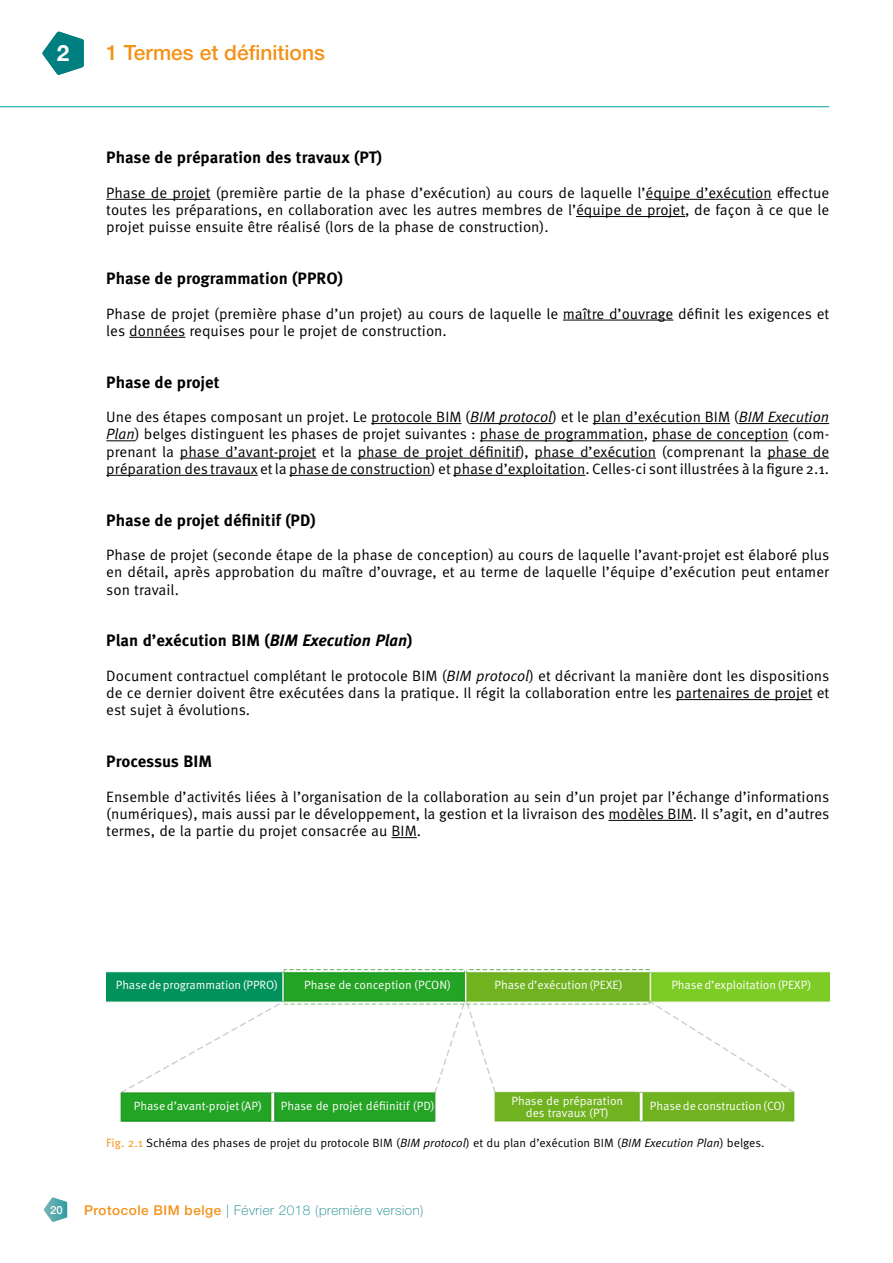
<style>
.page{position:relative;width:893px;height:1263px;background:#fff}
.page>*{position:absolute;margin:0;border:0;box-sizing:border-box;transform-origin:0 0}
.t1{font:700 22.5px "Helvetica Neue LT Std";color:#fff}
.t2{font:500 21px "Helvetica Neue LT Std";color:#f39219}
.Normal_text_def{font:700 16.5px "Meta Pro";color:#000}
.Normal_text{font:15px/17.2px "Meta Pro";color:#000;text-align:justify}
.t3{font:100 13.5px "Helvetica Neue LT Std";letter-spacing:.04em;color:#007f81}
.Picture_legend{font:12px/12px "Meta Pro";letter-spacing:-.005em;color:#fff;text-align:center}
.Picture_name{font:12px "Meta Pro";color:#000}
.t4{font:500 11.25px "Helvetica Neue LT Std";color:#fff}
.s1{font-style:italic}
.s2{color:#f39219}
.s3{font-weight:500;color:#f39219}
</style>
<div class="page">
<hr style="left:0;top:106px;width:829px;height:1px;background:#00a09a">
<svg style="left:44px;top:1197px;width:23px;height:25px"></svg>
<svg style="left:42px;top:31px;width:42px;height:44px"></svg>
<hr style="left:106px;top:199px;width:104px;height:1px;background:#000">
<hr style="left:645px;top:199px;width:127px;height:1px;background:#000">
<hr style="left:576px;top:216px;width:109px;height:1px;background:#000">
<hr style="left:563px;top:320px;width:110px;height:1px;background:#000">
<hr style="left:129px;top:337px;width:56px;height:1px;background:#000">
<hr style="left:371px;top:423px;width:90px;height:1px;background:#000">
<hr style="left:470px;top:423px;width:82px;height:1px;background:#000">
<hr style="left:593px;top:423px;width:137px;height:1px;background:#000">
<hr style="left:739px;top:423px;width:90px;height:1px;background:#000">
<svg style="left:106px;top:440px;width:29px;height:1px"></svg>
<hr style="left:480px;top:440px;width:164px;height:1px;background:#000">
<hr style="left:652px;top:440px;width:136px;height:1px;background:#000">
<hr style="left:180px;top:458px;width:136px;height:1px;background:#000">
<hr style="left:358px;top:458px;width:162px;height:1px;background:#000">
<hr style="left:535px;top:458px;width:121px;height:1px;background:#000">
<hr style="left:767px;top:458px;width:62px;height:1px;background:#000">
<hr style="left:106px;top:475px;width:152px;height:1px;background:#000">
<hr style="left:289px;top:475px;width:142px;height:1px;background:#000">
<hr style="left:453px;top:475px;width:132px;height:1px;background:#000">
<hr style="left:676px;top:699px;width:136px;height:1px;background:#000">
<hr style="left:608px;top:820px;width:85px;height:1px;background:#000">
<svg style="left:391px;top:837px;width:26px;height:1px"></svg>
<img style="left:106px;top:969px;width:723px;height:153px">
<h1 class="t1" style="left:57px;top:40px;width:14px">2</h1>
<h2 class="t2" style="left:106px;top:40px;width:220px">1 Termes et définitions</h2>
<p class="Normal_text_def" style="left:106px;top:147px;width:277px">Phase de préparation des travaux (PT)</p>
<p class="Normal_text" style="left:106px;top:184px;width:724px">Phase de projet (première partie de la phase d’exécution) au cours de laquelle l’équipe d’exécution effectue toutes les préparations, en collaboration avec les autres membres de l’équipe de projet, de façon à ce que le projet puisse ensuite être réalisé (lors de la phase de construction).</p>
<p class="Normal_text_def" style="left:106px;top:268px;width:238px">Phase de programmation (PPRO)</p>
<p class="Normal_text" style="left:106px;top:305px;width:724px">Phase de projet (première phase d’un projet) au cours de laquelle le maître d’ouvrage définit les exigences et les données requises pour le projet de construction.</p>
<p class="Normal_text_def" style="left:106px;top:371px;width:115px">Phase de projet</p>
<p class="Normal_text" style="left:106px;top:409px;width:724px">Une des étapes composant un projet. Le protocole BIM (<span class="s1">BIM protocol</span>) et le plan d’exécution BIM (<span class="s1">BIM Execution Plan</span>) belges distinguent les phases de projet suivantes : phase de programmation, phase de conception (com&shy;prenant la phase d’avant‑projet et la phase de projet définitif), phase d’exécution (comprenant la phase de préparation des travaux et la phase de construction) et phase d’exploitation. Celles-ci sont illustrées à la figure 2.1.</p>
<p class="Normal_text_def" style="left:106px;top:509px;width:211px">Phase de projet définitif (PD)</p>
<p class="Normal_text" style="left:106px;top:547px;width:724px">Phase de projet (seconde étape de la phase de conception) au cours de laquelle l’avant-projet est élaboré plus en détail, après approbation du maître d’ouvrage, et au terme de laquelle l’équipe d’exécution peut entamer son travail.</p>
<p class="Normal_text_def" style="left:106px;top:630px;width:308px">Plan d’exécution BIM (<span class="s1">BIM Execution Plan</span>)</p>
<p class="Normal_text" style="left:106px;top:667px;width:724px">Document contractuel complétant le protocole BIM (<span class="s1">BIM protocol</span>) et décrivant la manière dont les dispositions de ce dernier doivent être exécutées dans la pratique. Il régit la collaboration entre les partenaires de projet et est sujet à évolutions.</p>
<p class="Normal_text_def" style="left:106px;top:751px;width:107px">Processus BIM</p>
<p class="Normal_text" style="left:106px;top:788px;width:724px">Ensemble d’activités liées à l’organisation de la collaboration au sein d’un projet par l’échange d’informations (numériques), mais aussi par le développement, la gestion et la livraison des modèles BIM. Il s’agit, en d’autres termes, de la partie du projet consacrée au BIM.</p>
<p class="Picture_legend" style="left:116px;top:979px;width:164px">Phase de programmation (PPRO)</p>
<p class="Picture_legend" style="left:304px;top:979px;width:148px">Phase de conception (PCON)</p>
<p class="Picture_legend" style="left:495px;top:979px;width:130px">Phase d’exécution (PEXE)</p>
<p class="Picture_legend" style="left:671px;top:979px;width:141px">Phase d’exploitation (PEXP)</p>
<p class="Picture_legend" style="left:134px;top:1100px;width:130px">Phase d’avant-projet (AP)</p>
<p class="Picture_legend" style="left:281px;top:1100px;width:155px">Phase de projet défiinitif (PD)</p>
<p class="Picture_legend" style="left:511px;top:1095px;width:113px">Phase de préparation des travaux (PT)</p>
<p class="Picture_legend" style="left:650px;top:1100px;width:137px">Phase de construction (CO)</p>
<p class="t4" style="left:50px;top:1203px;width:14px">20</p>
<p class="Picture_name" style="left:106px;top:1135px;width:660px"><span class="s2">Fig. 2.1</span> Schéma des phases de projet du protocole BIM (<span class="s1">BIM protocol</span>) et du plan d’exécution BIM (<span class="s1">BIM Execution Plan</span>) belges.</p>
<p class="t3" style="left:84px;top:1202px;width:341px"><span class="s3">Protocole BIM belge</span> | Février 2018 (première version)</p>
</div>
